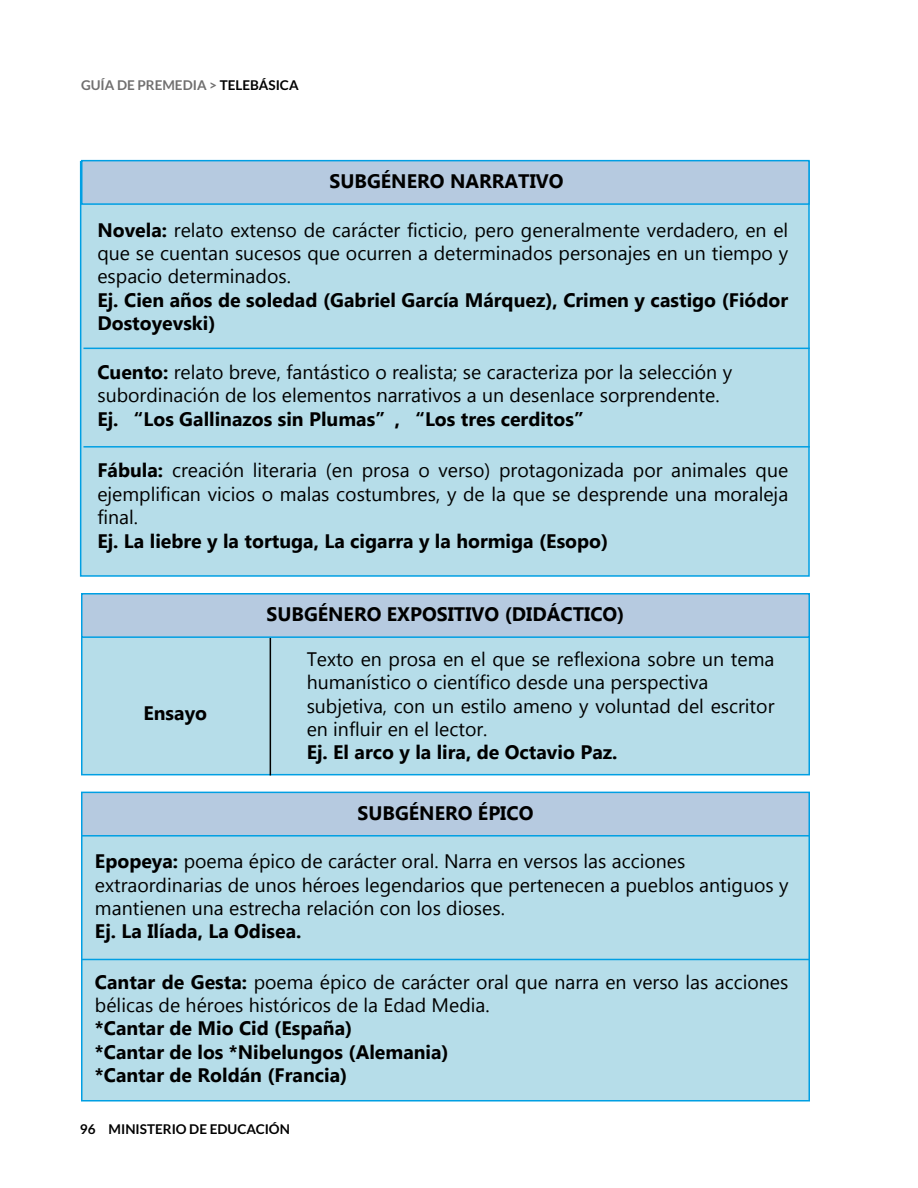
<style>
.page{position:relative;width:918px;height:1188px;background:#fff}
.page>*{position:absolute;margin:0;border:0;box-sizing:border-box;transform-origin:0 0}
.t1{font:19.5px/23.4px "Microsoft Tai Le";color:#000}
.t2{font:700 19.5px/23.4px "Microsoft Tai Le";color:#000}
.t3{font:700 13.5px "Lato";color:#706f6f}
.t4{font:700 13.5px "Lato";color:#000}
.s1{color:#000}
.s2{font-weight:700}
</style>
<div class="page">
<div style="left:80px;top:161px;width:730px;height:416px;background:#b6dde9;border:2px solid #009fe3"></div>
<hr style="left:83px;top:348px;width:727px;height:1px;background:#009fe3">
<hr style="left:83px;top:446px;width:727px;height:2px;background:#009fe3">
<div style="left:81px;top:160px;width:729px;height:45px;background:#b6cae0;border:2px solid #009fe3"></div>
<div style="left:81px;top:793px;width:729px;height:309px;background:#b6dde9;border:2px solid #009fe3"></div>
<hr style="left:81px;top:959px;width:729px;height:1px;background:#009fe3">
<div style="left:81px;top:792px;width:729px;height:45px;background:#b6cae0;border:2px solid #009fe3"></div>
<div style="left:81px;top:594px;width:729px;height:181px;background:#b6dde9;border:2px solid #009fe3"></div>
<div style="left:81px;top:593px;width:729px;height:45px;background:#b6cae0;border:2px solid #009fe3"></div>
<hr style="left:270px;top:638px;width:1px;height:137px;background:#000">
<p class="t3" style="left:81px;top:77px;width:219px">GUÍA DE PREMEDIA &gt; <span class="s1">TELEBÁSICA</span></p>
<p class="t2" style="left:330px;top:171px;width:236px">SUBGÉNERO NARRATIVO</p>
<p class="t1" style="left:97px;top:219px;width:692px;text-align:justify"><span class="s2">Novela:</span> relato extenso de carácter ficticio, pero generalmente verdadero, en el que se cuentan sucesos que ocurren a determinados personajes en un tiempo y espacio determinados.</p>
<p class="t2" style="left:97px;top:289px;width:692px">Ej. Cien años de soledad (Gabriel García Márquez), Crimen y castigo (Fiódor<br>Dostoyevski)</p>
<p class="t1" style="left:97px;top:362px;width:636px"><span class="s2">Cuento:</span> relato breve, fantástico o realista; se caracteriza por la selección y subordinación de los elementos narrativos a un desenlace sorprendente.</p>
<p class="t2" style="left:97px;top:408px;width:498px">Ej. “Los Gallinazos sin Plumas”, “Los tres cerditos”</p>
<p class="t1" style="left:97px;top:460px;width:692px;text-align:justify"><span class="s2">Fábula:</span> creación literaria (en prosa o verso) protagonizada por animales que ejemplifican vicios o malas costumbres, y de la que se desprende una moraleja final.</p>
<p class="t2" style="left:97px;top:530px;width:512px">Ej. La liebre y la tortuga, La cigarra y la hormiga (Esopo)</p>
<p class="t2" style="left:143px;top:702px;width:65px">Ensayo</p>
<p class="t2" style="left:266px;top:604px;width:360px">SUBGÉNERO EXPOSITIVO (DIDÁCTICO)</p>
<p class="t1" style="left:307px;top:648px;width:469px">Texto en prosa en el que se reflexiona sobre un tema humanístico o científico desde una perspectiva subjetiva, con un estilo ameno y voluntad del escritor en influir en el lector.</p>
<p class="t2" style="left:307px;top:742px;width:312px">Ej. El arco y la lira, de Octavio Paz.</p>
<p class="t2" style="left:358px;top:802px;width:177px">SUBGÉNERO ÉPICO</p>
<p class="t1" style="left:95px;top:851px;width:695px"><span class="s2">Epopeya:</span> poema épico de carácter oral. Narra en versos las acciones extraordinarias de unos héroes legendarios que pertenecen a pueblos antiguos y mantienen una estrecha relación con los dioses.</p>
<p class="t2" style="left:95px;top:921px;width:208px">Ej. La Ilíada, La Odisea.</p>
<p class="t1" style="left:95px;top:971px;width:695px"><span class="s2">Cantar de Gesta:</span> poema épico de carácter oral que narra en verso las acciones bélicas de héroes históricos de la Edad Media.</p>
<p class="t2" style="left:95px;top:1018px;width:355px">*Cantar de Mio Cid (España)<br>*Cantar de los *Nibelungos (Alemania) *Cantar de Roldán (Francia)</p>
<p class="t4" style="left:80px;top:1121px;width:212px">96 MINISTERIO DE EDUCACIÓN</p>
</div>
